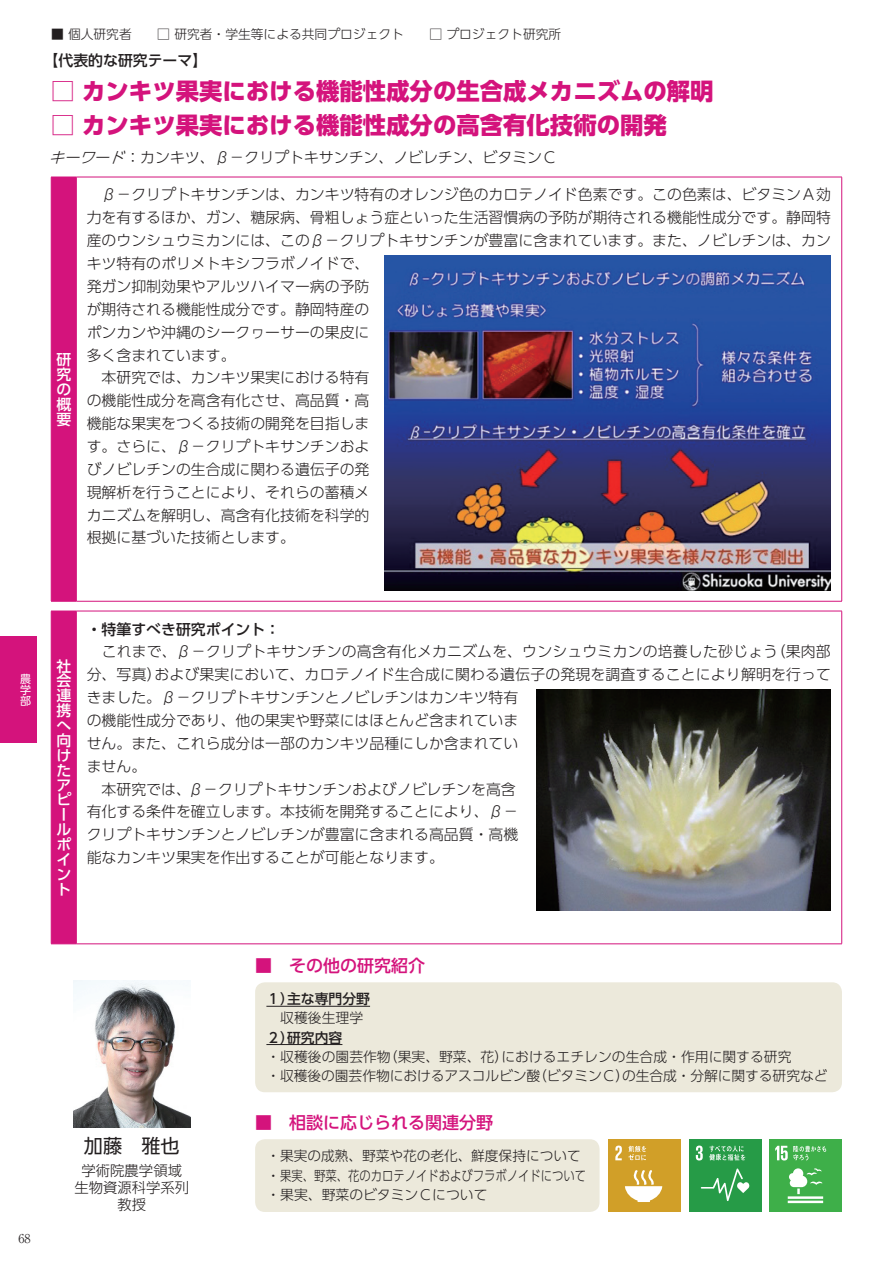
<style>
.page{position:relative;width:893px;height:1263px;background:#fff}
.page>*{position:absolute;margin:0;border:0;box-sizing:border-box;transform-origin:0 0}
.t1{font:800 23.4px "UD Shin Go Pro";color:#d4137c}
.t2{font:19.2px "UD Shin Go Pro";color:#231f20}
.t3{font:500 16.95px "UD Shin Go Pro";color:#d4137c}
.t4{font:300 14.85px/22.8px "UD Shin Go Pro";color:#231f20}
.t5{font:500 14.85px "UD Shin Go Pro";color:#231f20}
.t6{font:500 14.85px/14.9px "UD Shin Go Pro";color:#fff;text-align:justify}
.t7{font:300 14.4px/17px "UD Shin Go Pro";color:#231f20;text-align:center}
.t8{font:300 13.8px/19.5px "UD Shin Go Pro";color:#231f20}
.t9{font:500 13.8px "UD Shin Go Pro";color:#231f20}
.t10{font:300 12.75px "UD Shin Go Pro";color:#231f20}
.t11{font:300 12.15px "Ryumin Pro";color:#231f20}
.t12{font:10.95px/10.9px "UD Shin Go Pro";color:#fff;text-align:justify}
.s1{font-style:italic}
</style>
<div class="page">
<div style="left:255px;top:982px;width:587px;height:110px;background:#ece9db;border-radius:10px"></div>
<hr style="left:266px;top:1006px;width:104px;height:1px;background:#231f20">
<hr style="left:266px;top:1044px;width:76px;height:1px;background:#231f20">
<div style="left:255px;top:1139px;width:345px;height:73px;background:#ece9db;border-radius:10px"></div>
<img style="left:73px;top:981px;width:117px;height:146px">
<hr style="left:76px;top:177px;width:1px;height:424px;background:#d4137c">
<hr style="left:76px;top:177px;width:766px;height:1px;background:#d4137c">
<hr style="left:841px;top:177px;width:1px;height:424px;background:#d4137c">
<hr style="left:76px;top:601px;width:766px;height:1px;background:#d4137c">
<div style="left:51px;top:177px;width:25px;height:767px;background:#d4137c"></div>
<hr style="left:76px;top:611px;width:1px;height:333px;background:#d4137c">
<hr style="left:76px;top:611px;width:766px;height:1px;background:#d4137c">
<hr style="left:841px;top:611px;width:1px;height:333px;background:#d4137c">
<hr style="left:76px;top:943px;width:766px;height:1px;background:#d4137c">
<div style="left:770px;top:1140px;width:72px;height:72px;background:#3eaf49"></div>
<hr style="left:788px;top:1196px;width:35px;height:3px;background:#fff">
<hr style="left:788px;top:1201px;width:35px;height:2px;background:#fff">
<svg style="left:789px;top:1168px;width:33px;height:26px"></svg>
<svg style="left:775px;top:1146px;width:51px;height:14px"></svg>
<div style="left:689px;top:1140px;width:72px;height:72px;background:#269b47"></div>
<svg style="left:701px;top:1168px;width:48px;height:33px"></svg>
<svg style="left:696px;top:1145px;width:7px;height:15px"></svg>
<svg style="left:709px;top:1145px;width:36px;height:15px"></svg>
<div style="left:608px;top:1140px;width:72px;height:72px;background:#d19f28"></div>
<svg style="left:625px;top:1170px;width:37px;height:32px"></svg>
<svg style="left:615px;top:1145px;width:7px;height:15px"></svg>
<svg style="left:628px;top:1146px;width:18px;height:14px"></svg>
<img style="left:384px;top:256px;width:446px;height:335px">
<img style="left:537px;top:690px;width:293px;height:221px">
<div style="left:0;top:637px;width:36px;height:106px;background:#d4137c"></div>
<p class="t10" style="left:51px;top:24px;width:512px">■ 個人研究者　　□ 研究者・学生等による共同プロジェクト　　□ プロジェクト研究所</p>
<p class="t5" style="left:44px;top:49px;width:165px">【代表的な研究テーマ】</p>
<h1 class="t1" style="left:51px;top:72px;width:664px">□ カンキツ果実における機能性成分の生合成メカニズムの解明</h1>
<h1 class="t1" style="left:51px;top:106px;width:617px">□ カンキツ果実における機能性成分の高含有化技術の開発</h1>
<p class="t4" style="left:49px;top:145px;width:510px"><span class="s1">キーワード</span>：カンキツ、β－クリプトキサンチン、ノビレチン、ビタミンＣ</p>
<p class="t6" style="left:56px;top:351px;width:16px">研究の概要</p>
<p class="t4" style="left:87px;top:183px;width:746px">　β－クリプトキサンチンは、カンキツ特有のオレンジ色のカロテノイド色素です。この色素は、ビタミンＡ効力を有するほか、ガン、糖尿病、骨粗しょう症といった生活習慣病の予防が期待される機能性成分です。静岡特産のウンシュウミカンには、このβ－クリプトキサンチンが豊富に含まれています。また、ノビレチンは、カンキツ特有のポリメトキシフラボノイドで、<br>発ガン抑制効果やアルツハイマー病の予防<br>が期待される機能性成分です。静岡特産の<br>ポンカンや沖縄のシークヮーサーの果皮に<br>多く含まれています。<br>　本研究では、カンキツ果実における特有<br>の機能性成分を高含有化させ、高品質・高<br>機能な果実をつくる技術の開発を目指しま<br>す。さらに、β－クリプトキサンチンおよ<br>びノビレチンの生合成に関わる遺伝子の発<br>現解析を行うことにより、それらの蓄積メ<br>カニズムを解明し、高含有化技術を科学的<br>根拠に基づいた技術とします。</p>
<p class="t12" style="left:20px;top:673px;width:12px">農学部</p>
<p class="t11" style="left:18px;top:1229px;width:14px">68</p>
<p class="t6" style="left:56px;top:658px;width:16px;text-align:left">社会連携へ向けたアピールポイント</p>
<p class="t5" style="left:87px;top:617px;width:195px">・特筆すべき研究ポイント：</p>
<p class="t4" style="left:87px;top:640px;width:746px">　これまで、β－クリプトキサンチンの高含有化メカニズムを、ウンシュウミカンの培養した砂じょう（果肉部分、写真）および果実において、カロテノイド生合成に関わる遺伝子の発現を調査することにより解明を行ってきました。β－クリプトキサンチンとノビレチンはカンキツ特有<br>の機能性成分であり、他の果実や野菜にはほとんど含まれていま<br>せん。また、これら成分は一部のカンキツ品種にしか含まれてい<br>ません。<br>　本研究では、β－クリプトキサンチンおよびノビレチンを高含<br>有化する条件を確立します。本技術を開発することにより、β－<br>クリプトキサンチンとノビレチンが豊富に含まれる高品質・高機<br>能なカンキツ果実を作出することが可能となります。</p>
<p class="t2" style="left:84px;top:1130px;width:97px">加藤　雅也</p>
<p class="t7" style="left:74px;top:1162px;width:116px">学術院農学領域生物資源科学系列教授</p>
<p class="t3" style="left:255px;top:951px;width:172px">■　その他の研究紹介</p>
<p class="t9" style="left:266px;top:988px;width:105px">１）主な専門分野</p>
<p class="t8" style="left:266px;top:1008px;width:98px">　収穫後生理学</p>
<p class="t9" style="left:266px;top:1026px;width:78px">２）研究内容</p>
<p class="t8" style="left:266px;top:1046px;width:563px">・収穫後の園芸作物（果実、野菜、花）におけるエチレンの生合成・作用に関する研究<br>・収穫後の園芸作物におけるアスコルビン酸（ビタミンＣ）の生合成・分解に関する研究など</p>
<p class="t3" style="left:255px;top:1108px;width:240px">■　相談に応じられる関連分野</p>
<p class="t8" style="left:266px;top:1146px;width:321px">・果実の成熟、野菜や花の老化、鮮度保持について・果実、野菜、花のカロテノイドおよびフラボノイドについて・果実、野菜のビタミンＣについて</p>
</div>
